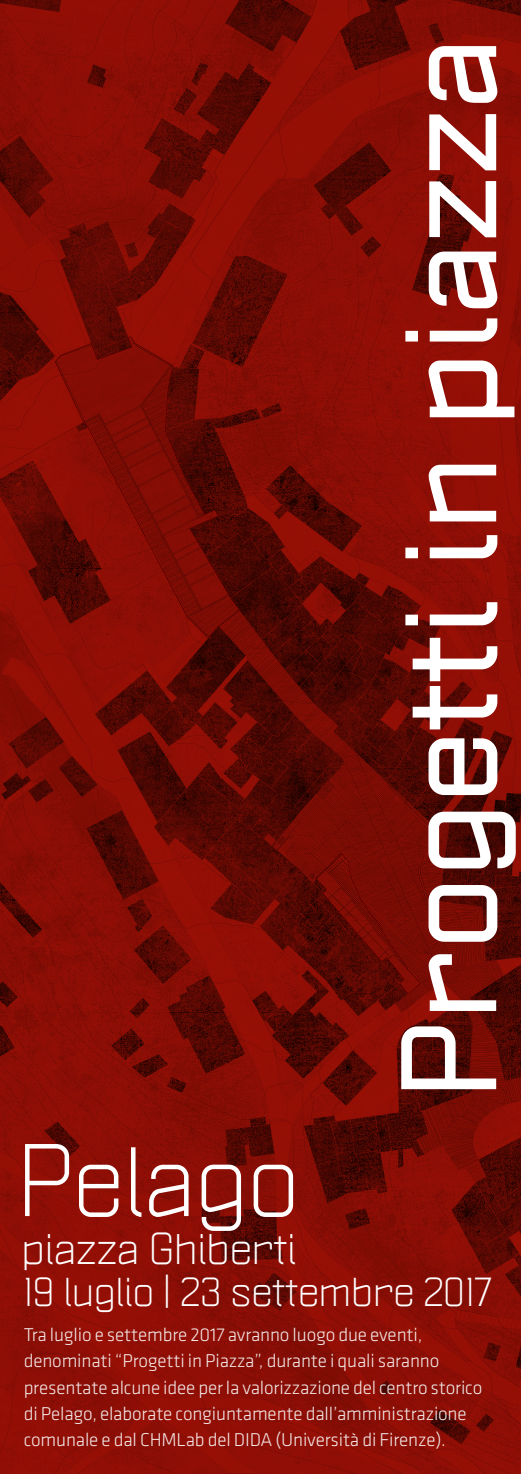
<style>
.page{position:relative;width:521px;height:1474px;background:#fff}
.page>*{position:absolute;margin:0;border:0;box-sizing:border-box;transform-origin:0 0}
.t1{font:700 118.65px "Politica XT";color:#fff}
.t2{font:89.95px "Politica XT";color:#fff}
.t3{font:39.2px "Politica XT";color:#fff}
.t4{font:36.93px "Politica XT";color:#fff}
.t5{font:300 19.25px/26.2px "Klavika";letter-spacing:-.01em;color:#fff}
</style>
<div class="page">
<img style="left:0;top:0;width:521px;height:1473px">
<h1 class="t1" style="left:371px;top:1099px;width:1064px;rotate:-90deg">Progetti in piazza</h1>
<h2 class="t2" style="left:17px;top:1124px;width:284px">Pelago</h2>
<h3 class="t3" style="left:22px;top:1224px;width:276px">piazza Ghiberti</h3>
<h3 class="t4" style="left:23px;top:1268px;width:471px">19 luglio | 23 settembre 2017</h3>
<p class="t5" style="left:24px;top:1321px;width:460px">Tra luglio e settembre 2017 avranno luogo due eventi, denominati “Progetti in Piazza”, durante i quali saranno presentate alcune idee per la valorizzazione del centro storico di Pelago, elaborate congiuntamente dall’amministrazione comunale e dal CHMLab del DIDA (Università di Firenze).</p>
</div>
